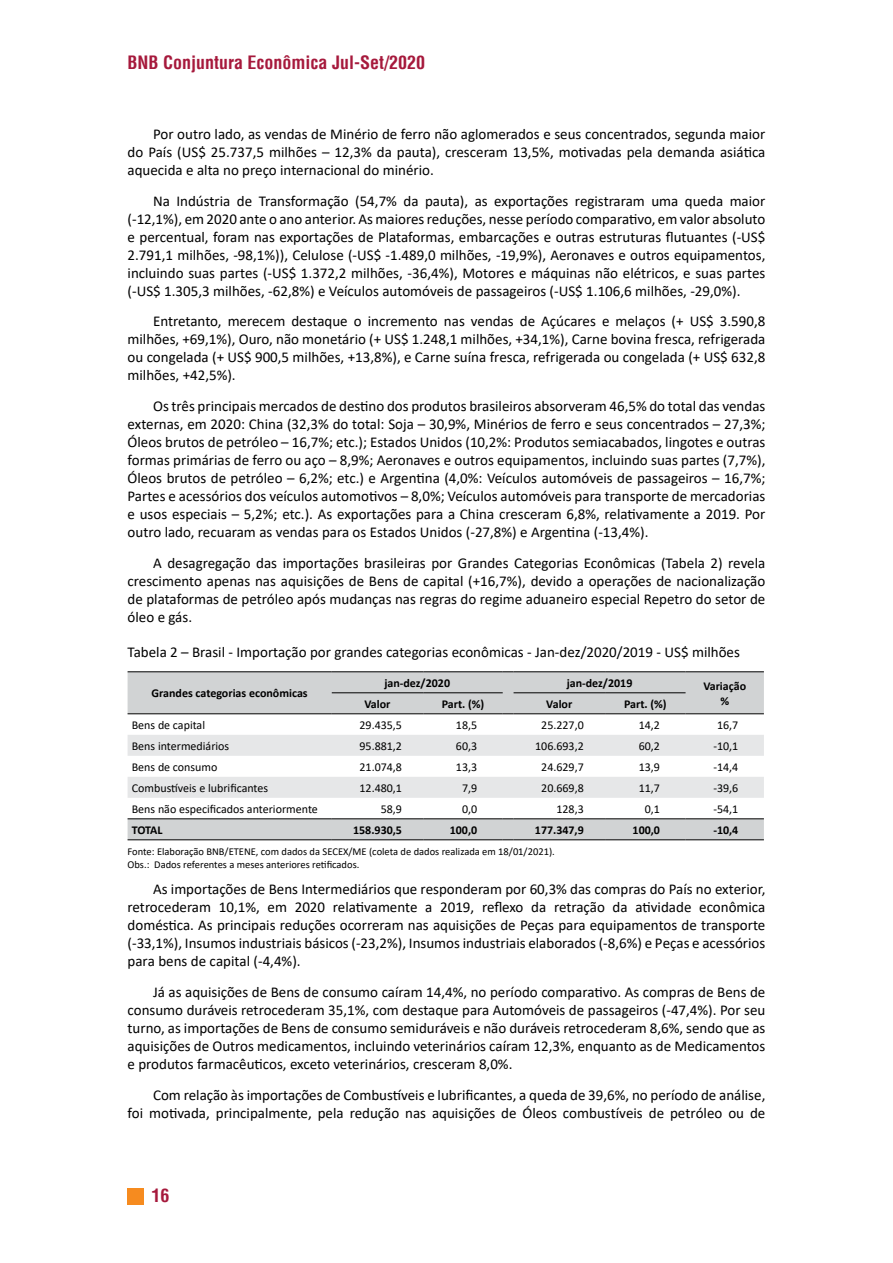
<style>
.page{position:relative;width:893px;height:1263px;background:#fff}
.page>*{position:absolute;margin:0;border:0;box-sizing:border-box;transform-origin:0 0}
.t1{font:700 condensed 18px "Helvetica";color:#a6193c}
.t2{font:15px/18px "Calibri";color:#000;text-align:justify}
.t3{font:12px "Calibri";color:#000}
.t4{font:700 12px "Calibri";color:#000}
.t5{font:10.5px/12.6px "Calibri";color:#000}
</style>
<div class="page">
<div style="left:128px;top:1188px;width:16px;height:17px;background:#f68b1f"></div>
<div style="left:128px;top:672px;width:636px;height:167px;background:#d1d3d4"></div>
<svg style="left:128px;top:714px;width:636px;height:104px"></svg>
<svg style="left:128px;top:735px;width:636px;height:63px"></svg>
<hr style="left:128px;top:671px;width:204px;height:1px;background:#000">
<hr style="left:128px;top:713px;width:204px;height:1px;background:#000">
<hr style="left:332px;top:671px;width:91px;height:1px;background:#000">
<hr style="left:423px;top:671px;width:80px;height:1px;background:#000">
<hr style="left:514px;top:671px;width:91px;height:1px;background:#000">
<hr style="left:605px;top:671px;width:81px;height:1px;background:#000">
<hr style="left:686px;top:671px;width:78px;height:1px;background:#000">
<hr style="left:686px;top:713px;width:78px;height:1px;background:#000">
<hr style="left:332px;top:692px;width:91px;height:1px;background:#000">
<hr style="left:423px;top:692px;width:80px;height:1px;background:#000">
<hr style="left:332px;top:713px;width:91px;height:1px;background:#000">
<hr style="left:423px;top:713px;width:80px;height:1px;background:#000">
<hr style="left:514px;top:692px;width:91px;height:1px;background:#000">
<hr style="left:605px;top:692px;width:81px;height:1px;background:#000">
<hr style="left:514px;top:713px;width:91px;height:1px;background:#000">
<hr style="left:605px;top:713px;width:81px;height:1px;background:#000">
<hr style="left:128px;top:818px;width:204px;height:1px;background:#000">
<hr style="left:332px;top:818px;width:91px;height:1px;background:#000">
<hr style="left:423px;top:818px;width:80px;height:1px;background:#000">
<hr style="left:514px;top:818px;width:91px;height:1px;background:#000">
<hr style="left:605px;top:818px;width:81px;height:1px;background:#000">
<hr style="left:686px;top:818px;width:78px;height:1px;background:#000">
<hr style="left:128px;top:839px;width:204px;height:1px;background:#000">
<hr style="left:332px;top:839px;width:91px;height:1px;background:#000">
<hr style="left:423px;top:839px;width:80px;height:1px;background:#000">
<hr style="left:514px;top:839px;width:91px;height:1px;background:#000">
<hr style="left:605px;top:839px;width:81px;height:1px;background:#000">
<hr style="left:686px;top:839px;width:78px;height:1px;background:#000">
<p class="t1" style="left:128px;top:51px;width:299px">BNB Conjuntura Econômica Jul-Set/2020</p>
<p class="t2" style="left:128px;top:124px;width:639px;text-indent:26px">Por outro lado, as vendas de Minério de ferro não aglomerados e seus concentrados, segunda maior do País (US$ 25.737,5 milhões – 12,3% da pauta), cresceram 13,5%, motivadas pela demanda asiática aquecida e alta no preço internacional do minério.</p>
<p class="t2" style="left:128px;top:191px;width:639px;text-indent:26px">Na Indústria de Transformação (54,7% da pauta), as exportações registraram uma queda maior (-12,1%), em 2020 ante o ano anterior. As maiores reduções, nesse período comparativo, em valor absoluto e percentual, foram nas exportações de Plataformas, embarcações e outras estruturas flutuantes (-US$ 2.791,1 milhões, -98,1%)), Celulose (-US$ -1.489,0 milhões, -19,9%), Aeronaves e outros equipamentos, incluindo suas partes (-US$ 1.372,2 milhões, -36,4%), Motores e máquinas não elétricos, e suas partes (-US$ 1.305,3 milhões, -62,8%) e Veículos automóveis de passageiros (-US$ 1.106,6 milhões, -29,0%).</p>
<p class="t2" style="left:128px;top:312px;width:639px;text-indent:26px">Entretanto, merecem destaque o incremento nas vendas de Açúcares e melaços (+ US$ 3.590,8 milhões, +69,1%), Ouro, não monetário (+ US$ 1.248,1 milhões, +34,1%), Carne bovina fresca, refrigerada ou congelada (+ US$ 900,5 milhões, +13,8%), e Carne suína fresca, refrigerada ou congelada (+ US$ 632,8 milhões, +42,5%).</p>
<p class="t2" style="left:128px;top:397px;width:639px;text-indent:26px">Os três principais mercados de destino dos produtos brasileiros absorveram 46,5% do total das vendas externas, em 2020: China (32,3% do total: Soja – 30,9%, Minérios de ferro e seus concentrados – 27,3%; Óleos brutos de petróleo – 16,7%; etc.); Estados Unidos (10,2%: Produtos semiacabados, lingotes e outras formas primárias de ferro ou aço – 8,9%; Aeronaves e outros equipamentos, incluindo suas partes (7,7%), Óleos brutos de petróleo – 6,2%; etc.) e Argentina (4,0%: Veículos automóveis de passageiros – 16,7%; Partes e acessórios dos veículos automotivos – 8,0%; Veículos automóveis para transporte de mercadorias e usos especiais – 5,2%; etc.). As exportações para a China cresceram 6,8%, relativamente a 2019. Por outro lado, recuaram as vendas para os Estados Unidos (-27,8%) e Argentina (-13,4%).</p>
<p class="t2" style="left:128px;top:553px;width:639px;text-indent:26px">A desagregação das importações brasileiras por Grandes Categorias Econômicas (Tabela 2) revela crescimento apenas nas aquisições de Bens de capital (+16,7%), devido a operações de nacionalização de plataformas de petróleo após mudanças nas regras do regime aduaneiro especial Repetro do setor de óleo e gás.</p>
<p class="t2" style="left:128px;top:642px;width:614px">Tabela 2 – Brasil - Importação por grandes categorias econômicas - Jan-dez/2020/2019 - US$ milhões</p>
<p class="t4" style="left:152px;top:685px;width:158px">Grandes categorias econômicas</p>
<p class="t4" style="left:384px;top:674px;width:67px">jan-dez/2020</p>
<p class="t4" style="left:567px;top:674px;width:67px">jan-dez/2019</p>
<p class="t4" style="left:703px;top:678px;width:44px">Variação</p>
<p class="t4" style="left:364px;top:695px;width:28px">Valor</p>
<p class="t4" style="left:442px;top:695px;width:44px">Part. (%)</p>
<p class="t4" style="left:546px;top:695px;width:28px">Valor</p>
<p class="t4" style="left:624px;top:695px;width:44px">Part. (%)</p>
<p class="t4" style="left:720px;top:692px;width:10px">%</p>
<p class="t3" style="left:132px;top:716px;width:75px">Bens de capital</p>
<p class="t3" style="left:359px;top:716px;width:44px">29.435,5</p>
<p class="t3" style="left:456px;top:716px;width:23px">18,5</p>
<p class="t3" style="left:541px;top:716px;width:44px">25.227,0</p>
<p class="t3" style="left:639px;top:716px;width:23px">14,2</p>
<p class="t3" style="left:717px;top:716px;width:23px">16,7</p>
<p class="t3" style="left:132px;top:737px;width:99px">Bens intermediários</p>
<p class="t3" style="left:359px;top:737px;width:44px">95.881,2</p>
<p class="t3" style="left:456px;top:737px;width:23px">60,3</p>
<p class="t3" style="left:535px;top:737px;width:50px">106.693,2</p>
<p class="t3" style="left:639px;top:737px;width:23px">60,2</p>
<p class="t3" style="left:713px;top:737px;width:26px">-10,1</p>
<p class="t3" style="left:132px;top:758px;width:87px">Bens de consumo</p>
<p class="t3" style="left:359px;top:758px;width:44px">21.074,8</p>
<p class="t3" style="left:456px;top:758px;width:23px">13,3</p>
<p class="t3" style="left:541px;top:758px;width:44px">24.629,7</p>
<p class="t3" style="left:639px;top:758px;width:23px">13,9</p>
<p class="t3" style="left:713px;top:758px;width:26px">-14,4</p>
<p class="t3" style="left:132px;top:779px;width:138px">Combustíveis e lubrificantes</p>
<p class="t3" style="left:359px;top:779px;width:44px">12.480,1</p>
<p class="t3" style="left:462px;top:779px;width:17px">7,9</p>
<p class="t3" style="left:541px;top:779px;width:44px">20.669,8</p>
<p class="t3" style="left:639px;top:779px;width:23px">11,7</p>
<p class="t3" style="left:713px;top:779px;width:26px">-39,6</p>
<p class="t3" style="left:132px;top:800px;width:188px">Bens não especificados anteriormente</p>
<p class="t3" style="left:381px;top:800px;width:23px">58,9</p>
<p class="t3" style="left:462px;top:800px;width:17px">0,0</p>
<p class="t3" style="left:556px;top:800px;width:29px">128,3</p>
<p class="t3" style="left:645px;top:800px;width:17px">0,1</p>
<p class="t3" style="left:713px;top:800px;width:26px">-54,1</p>
<p class="t4" style="left:132px;top:821px;width:32px">TOTAL</p>
<p class="t4" style="left:353px;top:821px;width:50px">158.930,5</p>
<p class="t4" style="left:450px;top:821px;width:29px">100,0</p>
<p class="t4" style="left:535px;top:821px;width:50px">177.347,9</p>
<p class="t4" style="left:633px;top:821px;width:29px">100,0</p>
<p class="t4" style="left:713px;top:821px;width:27px">-10,4</p>
<p class="t5" style="left:128px;top:845px;width:429px">Fonte: Elaboração BNB/ETENE, com dados da SECEX/ME (coleta de dados realizada em 18/01/2021).<br>Obs.: Dados referentes a meses anteriores retificados.</p>
<p class="t2" style="left:128px;top:880px;width:639px;text-indent:26px">As importações de Bens Intermediários que responderam por 60,3% das compras do País no exterior, retrocederam 10,1%, em 2020 relativamente a 2019, reflexo da retração da atividade econômica doméstica. As principais reduções ocorreram nas aquisições de Peças para equipamentos de transporte (-33,1%), Insumos industriais básicos (-23,2%), Insumos industriais elaborados (-8,6%) e Peças e acessórios para bens de capital (-4,4%).</p>
<p class="t2" style="left:128px;top:983px;width:639px;text-indent:26px">Já as aquisições de Bens de consumo caíram 14,4%, no período comparativo. As compras de Bens de consumo duráveis retrocederam 35,1%, com destaque para Automóveis de passageiros (-47,4%). Por seu turno, as importações de Bens de consumo semiduráveis e não duráveis retrocederam 8,6%, sendo que as aquisições de Outros medicamentos, incluindo veterinários caíram 12,3%, enquanto as de Medicamentos e produtos farmacêuticos, exceto veterinários, cresceram 8,0%.</p>
<p class="t2" style="left:128px;top:1085px;width:639px;text-align:right">Com relação às importações de Combustíveis e lubrificantes, a queda de 39,6%, no período de análise,<br>foi motivada, principalmente, pela redução nas aquisições de Óleos combustíveis de petróleo ou de</p>
<p class="t1" style="left:151px;top:1184px;width:19px">16</p>
</div>
